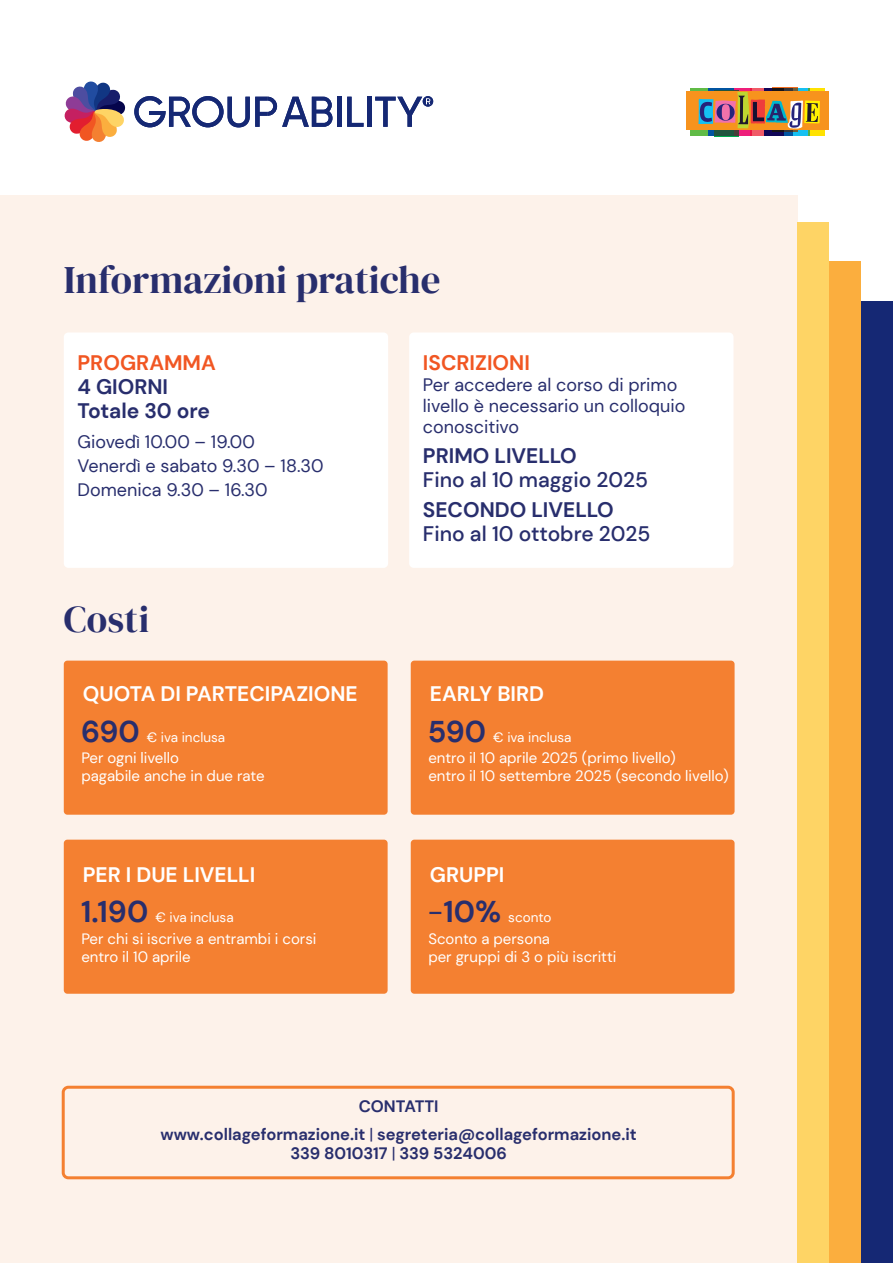
<style>
.page{position:relative;width:893px;height:1263px;background:#fff}
.page>*{position:absolute;margin:0;border:0;box-sizing:border-box;transform-origin:0 0}
.t1{font:39px "DM Serif Display";color:#282e6d}
.t2{font:37.5px "DM Serif Display";letter-spacing:.015em;color:#282e6d}
.t3{font:700 30px "DM Sans";color:#282e6d}
.t4{font:700 21px "DM Sans";color:#fff}
.t5{font:700 21px/24px "DM Sans";color:#282e6d}
.t6{font:500 21px "DM Sans";color:#282e6d}
.t7{font:700 21px "DM Sans";color:#f15622}
.t8{font:18px/24px "DM Sans";color:#282e6d}
.t9{font:700 16.5px/27.3px "DM Sans";color:#282e6d;text-align:center}
.t10{font:15px/18px "DM Sans";color:#fff}
.t11{font:13.5px "DM Sans";color:#fff}
.s1{font-weight:400}
</style>
<div class="page">
<div style="left:0;top:196px;width:797px;height:1067px;background:#fdf2ea"></div>
<div style="left:64px;top:332px;width:324px;height:236px;background:#fff;border-radius:5px"></div>
<div style="left:337px;top:97px;width:5px;height:30px;background:#152874"></div>
<svg style="left:347px;top:97px;width:17px;height:30px"></svg>
<div style="left:367px;top:97px;width:5px;height:30px;background:#152874"></div>
<svg style="left:134px;top:96px;width:198px;height:31px"></svg>
<svg style="left:375px;top:96px;width:58px;height:31px"></svg>
<svg style="left:64px;top:81px;width:62px;height:61px"></svg>
<div style="left:409px;top:332px;width:324px;height:236px;background:#fff;border-radius:5px"></div>
<div style="left:62px;top:1086px;width:673px;height:93px;border:3px solid #f48031;border-radius:5px"></div>
<div style="left:772px;top:87px;width:25px;height:45px;background:#f36e21"></div>
<div style="left:784px;top:88px;width:9px;height:47px;background:#0154a0"></div>
<div style="left:784px;top:88px;width:9px;height:44px;background:#363539"></div>
<div style="left:808px;top:88px;width:17px;height:47px;background:#ffe201"></div>
<div style="left:690px;top:88px;width:18px;height:47px;background:#60bb46"></div>
<div style="left:708px;top:88px;width:26px;height:47px;background:#0154a0"></div>
<div style="left:793px;top:88px;width:15px;height:47px;background:#15c0f2"></div>
<div style="left:764px;top:88px;width:20px;height:47px;background:#110658"></div>
<div style="left:752px;top:88px;width:12px;height:47px;background:#f05a67"></div>
<hr style="left:749px;top:88px;width:3px;height:47px;background:#ed1845">
<div style="left:734px;top:88px;width:15px;height:47px;background:#ee1e7b"></div>
<svg style="left:714px;top:135px;width:25px;height:2px"></svg>
<div style="left:714px;top:90px;width:20px;height:45px;background:#20543f"></div>
<div style="left:734px;top:90px;width:5px;height:45px;background:#4a3c39"></div>
<hr style="left:808px;top:88px;width:1px;height:47px;background:#51ae47">
<hr style="left:793px;top:88px;width:4px;height:44px;background:#6d5e3b">
<div style="left:772px;top:88px;width:12px;height:44px;background:#161317"></div>
<div style="left:687px;top:91px;width:142px;height:39px;background:#f7931d"></div>
<svg style="left:698px;top:92px;width:122px;height:37px"></svg>
<div style="left:64px;top:840px;width:324px;height:154px;background:#f48031;border-radius:4px"></div>
<div style="left:411px;top:840px;width:324px;height:154px;background:#f48031;border-radius:4px"></div>
<div style="left:64px;top:661px;width:324px;height:154px;background:#f48031;border-radius:4px"></div>
<div style="left:411px;top:661px;width:324px;height:154px;background:#f48031;border-radius:4px"></div>
<div style="left:797px;top:222px;width:32px;height:1041px;background:#fed465"></div>
<div style="left:829px;top:262px;width:32px;height:1001px;background:#fbae3e"></div>
<div style="left:861px;top:301px;width:32px;height:962px;background:#152874"></div>
<h1 class="t1" style="left:64px;top:257px;width:378px">Informazioni pratiche</h1>
<h3 class="t7" style="left:78px;top:349px;width:140px">PROGRAMMA</h3>
<h3 class="t5" style="left:78px;top:375px;width:134px">4 GIORNI<br>Totale 30 ore</h3>
<p class="t8" style="left:78px;top:430px;width:248px">Giovedì 10.00 – 19.00<br>Venerdì e sabato 9.30 – 18.30<br>Domenica 9.30 – 16.30</p>
<h3 class="t7" style="left:423px;top:349px;width:108px">ISCRIZIONI</h3>
<p class="t8" style="left:423px;top:374px;width:264px;line-height:21px">Per accedere al corso di primo livello è necessario un colloquio conoscitivo</p>
<h3 class="t5" style="left:423px;top:444px;width:155px">PRIMO LIVELLO</h3>
<h3 class="t6" style="left:423px;top:467px;width:226px">Fino al 10 maggio 2025</h3>
<h3 class="t5" style="left:423px;top:498px;width:192px">SECONDO LIVELLO</h3>
<h3 class="t6" style="left:423px;top:521px;width:229px">Fino al 10 ottobre 2025</h3>
<h2 class="t2" style="left:64px;top:597px;width:87px">Costi</h2>
<h3 class="t4" style="left:83px;top:681px;width:276px">QUOTA DI PARTECIPAZIONE</h3>
<h3 class="t4" style="left:430px;top:681px;width:116px">EARLY BIRD</h3>
<h3 class="t3" style="left:81px;top:712px;width:60px">690</h3>
<p class="t11" style="left:147px;top:728px;width:80px">€ iva inclusa</p>
<h3 class="t3" style="left:428px;top:712px;width:60px">590</h3>
<p class="t11" style="left:493px;top:728px;width:80px">€ iva inclusa</p>
<p class="t10" style="left:81px;top:749px;width:185px">Per ogni livello<br>pagabile anche in due rate</p>
<p class="t10" style="left:428px;top:749px;width:302px">entro il 10 aprile 2025 (primo livello)<br>entro il 10 settembre 2025 (secondo livello)</p>
<h3 class="t4" style="left:83px;top:862px;width:174px">PER I DUE LIVELLI</h3>
<h3 class="t4" style="left:430px;top:862px;width:76px">GRUPPI</h3>
<h3 class="t3" style="left:81px;top:893px;width:69px">1.190</h3>
<p class="t11" style="left:155px;top:909px;width:80px">€ iva inclusa</p>
<h3 class="t3" style="left:428px;top:893px;width:75px"><span class="s1">-</span>10%</h3>
<p class="t11" style="left:508px;top:909px;width:45px">sconto</p>
<p class="t10" style="left:81px;top:930px;width:237px">Per chi si iscrive a entrambi i corsi entro il 10 aprile</p>
<p class="t10" style="left:428px;top:930px;width:190px">Sconto a persona<br>per gruppi di 3 o più iscritti</p>
<p class="t9" style="left:160px;top:1093px;width:478px">CONTATTI<br>www.collageformazione.it <span class="s1">|</span> segreteria@collageformazione.it</p>
<p class="t9" style="left:290px;top:1140px;width:218px">339 8010317 <span class="s1">|</span> 339 5324006</p>
</div>
